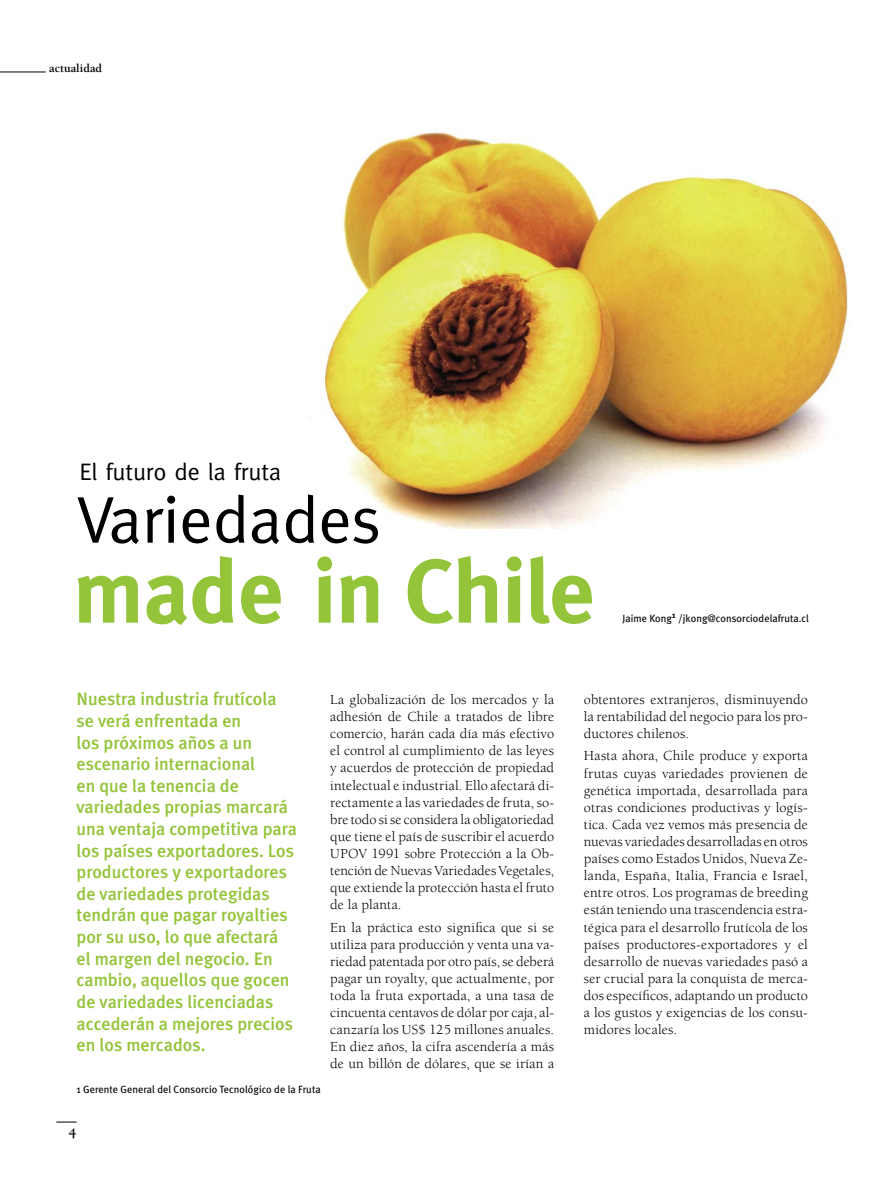
<style>
.page{position:relative;width:893px;height:1191px;background:#fff}
.page>*{position:absolute;margin:0;border:0;box-sizing:border-box;transform-origin:0 0}
.titulo_articulo{font:700 90px "Meta";color:#94c43a}
.titulo_articulo-2{font:66px "Meta";color:#000}
.texto_epigrafe{font:24px "Meta";color:#000}
.texto_bajada{font:500 18px/21.6px "Meta Plus";color:#94c43a}
.t1{font:700 15px "Berkeley";color:#000}
.texto_base{font:14.25px/17.1px "Berkeley";letter-spacing:.01em;color:#000;text-align:justify}
.t2{font:700 12px "Berkeley";color:#000}
.texto_autor{font:10.5px "Meta Plus";color:#000}
</style>
<div class="page">
<svg style="left:56px;top:1121px;width:21px;height:1px"></svg>
<img style="left:321px;top:132px;width:527px;height:396px">
<hr style="left:0;top:72px;width:46px;height:1px;background:#000">
<p class="t2" style="left:49px;top:62px;width:55px">actualidad</p>
<p class="texto_epigrafe" style="left:80px;top:458px;width:203px">El futuro de la fruta</p>
<p class="titulo_articulo-2" style="left:77px;top:481px;width:306px">Variedades</p>
<p class="titulo_articulo" style="left:73px;top:539px;width:523px">made in Chile</p>
<p class="texto_autor" style="left:622px;top:612px;width:188px">Jaime Kong<sup>1</sup> /jkong@consorciodelafruta.cl</p>
<p class="texto_bajada" style="left:77px;top:688px;width:222px">Nuestra industria frutícola se verá enfrentada en<br>los próximos años a un escenario internacional<br>en que la tenencia de variedades propias marcará una ventaja competitiva para los países exportadores. Los productores y exportadores de variedades protegidas tendrán que pagar royalties por su uso, lo que afectará el margen del negocio. En cambio, aquellos que gocen de variedades licenciadas accederán a mejores precios en los mercados.</p>
<p class="texto_autor" style="left:77px;top:1083px;width:246px">1 Gerente General del Consorcio Tecnológico de la Fruta</p>
<p class="texto_base" style="left:330px;top:691px;width:225px">La globalización de los mercados y la adhesión de Chile a tratados de libre comercio, harán cada día más efectivo el control al cumplimiento de las leyes y acuerdos de protección de propiedad intelectual e industrial. Ello afectará di&shy;rectamente a las variedades de fruta, so&shy;bre todo si se considera la obligatoriedad que tiene el país de suscribir el acuerdo UPOV 1991 sobre Protección a la Ob&shy;tención de Nuevas Variedades Vegetales, que extiende la protección hasta el fruto de la planta.</p>
<p class="texto_base" style="left:330px;top:918px;width:225px">En la práctica esto significa que si se utiliza para producción y venta una va&shy;riedad patentada por otro país, se deberá pagar un royalty, que actualmente, por toda la fruta exportada, a una tasa de cincuenta centavos de dólar por caja, al&shy;canzaría los US$ 125 millones anuales.<br>En diez años, la cifra ascendería a más de un billón de dólares, que se irían a</p>
<p class="t1" style="left:68px;top:1125px;width:10px">4</p>
<p class="texto_base" style="left:584px;top:691px;width:225px">obtentores extranjeros, disminuyendo la rentabilidad del negocio para los pro&shy;ductores chilenos.</p>
<p class="texto_base" style="left:584px;top:747px;width:225px">Hasta ahora, Chile produce y exporta frutas cuyas variedades provienen de genética importada, desarrollada para otras condiciones productivas y logís&shy;tica. Cada vez vemos más presencia de nuevas variedades desarrolladas en otros países como Estados Unidos, Nueva Ze&shy;landa, España, Italia, Francia e Israel, entre otros. Los programas de breeding están teniendo una trascendencia estra&shy;tégica para el desarrollo frutícola de los países productores-exportadores y el desarrollo de nuevas variedades pasó a ser crucial para la conquista de merca&shy;dos específicos, adaptando un producto a los gustos y exigencias de los consu&shy;midores locales.</p>
</div>
